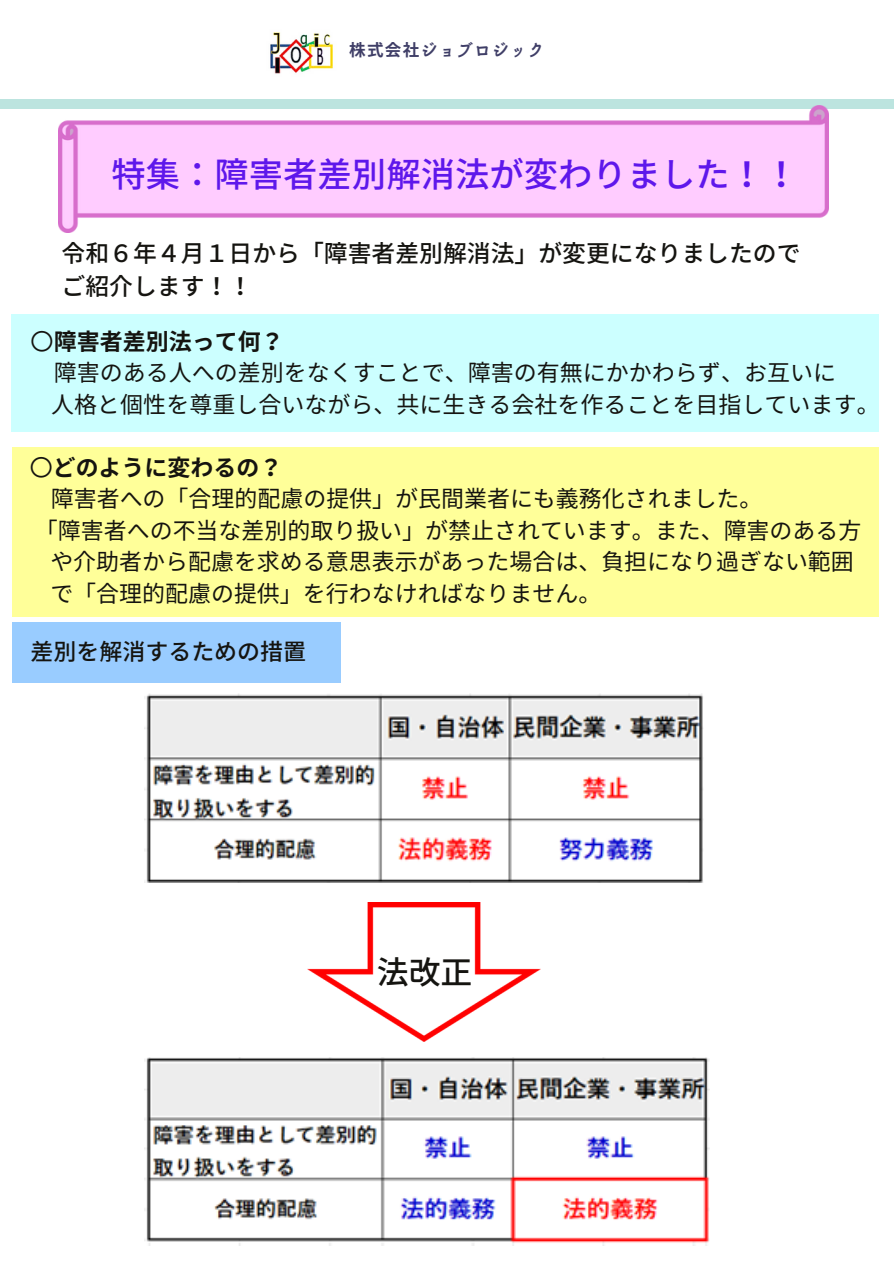
<style>
.page{position:relative;width:894px;height:1264px;background:#fff}
.page>*{position:absolute;margin:0;border:0;box-sizing:border-box;transform-origin:0 0}
.t1{font:500 34.35px "Noto Sans JP";color:#5e17eb}
.t2{font:500 31.95px "Noto Sans JP";color:#151410}
.t3{font:500 23.85px/32.7px "Noto Sans JP";color:#151410}
.t4{font:22.95px/31.5px "Noto Sans JP";color:#151410}
.t5{font:500 22.95px "Noto Sans JP";color:#151410}
.t6{font:700 22.95px "Noto Sans JP";color:#151410}
.t7{font:700 16.5px "irohakaku C";letter-spacing:.08em;color:#3f3e67}
.s1{font-weight:700}
.s2{font-weight:400}
</style>
<div class="page">
<div style="left:0;top:99px;width:893px;height:9px;background:#bce4df"></div>
<img style="left:270px;top:32px;width:63px;height:42px">
<img style="left:58px;top:105px;width:770px;height:127px">
<img style="left:144px;top:693px;width:559px;height:189px">
<img style="left:144px;top:1057px;width:565px;height:188px">
<img style="left:307px;top:902px;width:233px;height:139px">
<p class="t7" style="left:349px;top:39px;width:197px">株式会社ジョブロジック</p>
<h2 class="t1" style="left:112px;top:147px;width:688px">特集：障害者差別解消法が変わりました！！</h2>
<p class="t3" style="left:62px;top:235px;width:740px">令和６年４月１日から「障害者差別解消法」が変更になりましたのでご紹介します！！</p>
<h3 class="t4" style="left:51px;top:324px;width:829px;text-indent:-21px">〇<span class="s1">障害者差別法って何？<br></span>障害のある人への差別をなくすことで、障害の有無にかかわらず、お互いに<br>人格と個性を尊重し合いながら、共に生きる会社を作ることを目指しています。</h3>
<p class="t6" style="left:30px;top:449px;width:254px"><span class="s2">〇</span>どのように変わるの？</p>
<p class="t4" style="left:51px;top:482px;width:713px">障害者への「合理的配慮の提供」が民間業者にも義務化されました。</p>
<p class="t4" style="left:35px;top:513px;width:825px">「障害者への不当な差別的取り扱い」が禁止されています。また、障害のある方</p>
<p class="t4" style="left:50px;top:545px;width:804px">や介助者から配慮を求める意思表示があった場合は、負担になり過ぎない範囲</p>
<p class="t4" style="left:50px;top:576px;width:552px">で「合理的配慮の提供」を行わなければなりません。</p>
<p class="t5" style="left:31px;top:633px;width:277px">差別を解消するための措置</p>
<h1 class="t2" style="left:376px;top:946px;width:97px">法改正</h1>
</div>
